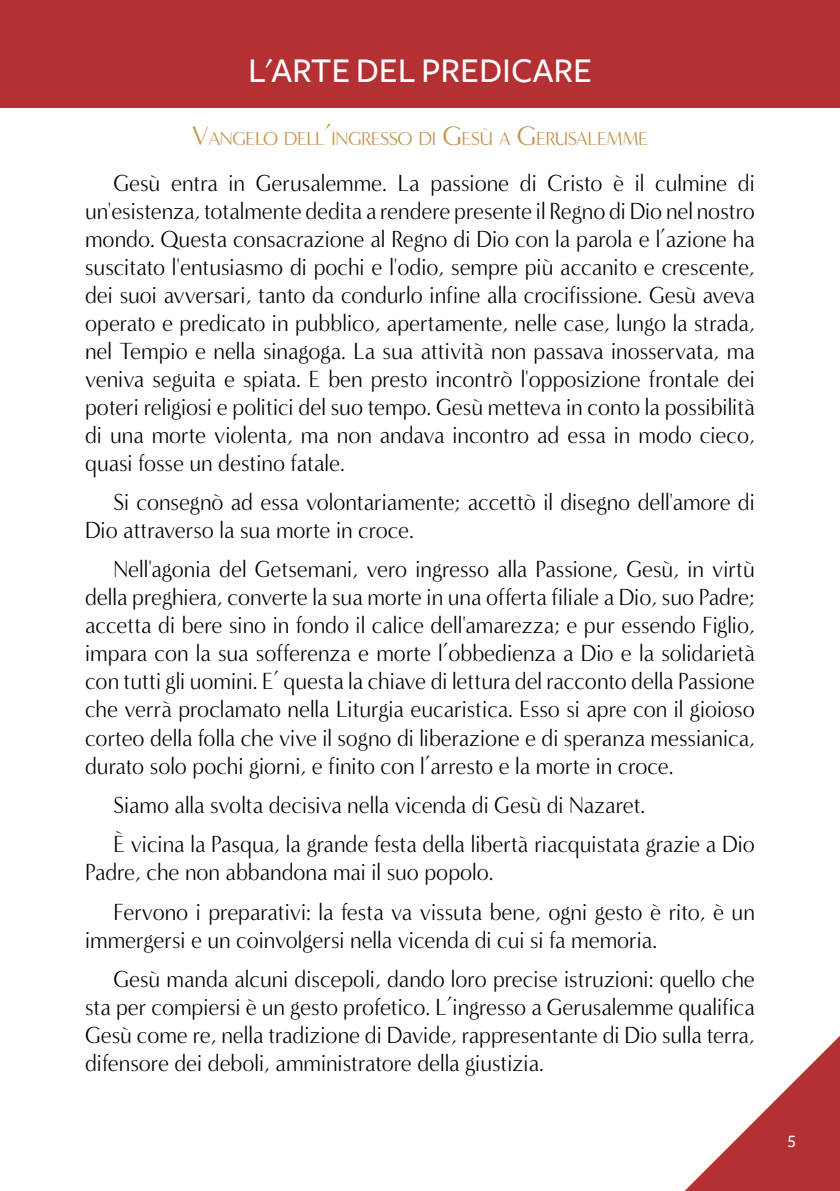
<style>
.page{position:relative;width:840px;height:1191px;background:#fff}
.page>*{position:absolute;margin:0;border:0;box-sizing:border-box;transform-origin:0 0}
.t1{font:36px "Freight Sans Medium SC";color:#fff}
.t2{font:24px/28px "Minerva Modern";color:#000;scale:.92 1}
.t3{font:19.4px "Minerva Modern";letter-spacing:-.03em;color:#c4954d}
.t4{font:18px "Freight Sans Medium SC";color:#fff;scale:.95 1}
.s1{font-size:27.6px}
</style>
<div class="page">
<svg style="left:684px;top:1037px;width:155px;height:154px"></svg>
<div style="left:0;top:0;width:839px;height:108px;background:#b43032"></div>
<h1 class="t1" style="left:248px;top:51px;width:345px">L'ARTE DEL PREDICARE</h1>
<p class="t3" style="left:192px;top:128px;width:457px"><span class="s1">V</span>ANGELO DELL<span class="s1">’</span>INGRESSO DI <span class="s1">G</span> ESÙ A <span class="s1">G</span> ERUSALEMME</p>
<p class="t2" style="left:85px;top:169px;width:729px;text-align:justify;text-indent:28px">Gesù entra in Gerusalemme. La passione di Cristo è il culmine di un'esistenza, totalmente dedita a rendere presente il Regno di Dio nel nostro mondo. Questa consacrazione al Regno di Dio con la parola e l’azione ha suscitato l'entusiasmo di pochi e l'odio, sempre più accanito e crescente, dei suoi avversari, tanto da condurlo infine alla crocifissione. Gesù aveva operato e predicato in pubblico, apertamente, nelle case, lungo la strada, nel Tempio e nella sinagoga. La sua attività non passava inosservata, ma veniva seguita e spiata. E ben presto incontrò l'opposizione frontale dei poteri religiosi e politici del suo tempo. Gesù metteva in conto la possibilità di una morte violenta, ma non andava incontro ad essa in modo cieco, quasi fosse un destino fatale.</p>
<p class="t2" style="left:85px;top:488px;width:729px;text-indent:28px">Si consegnò ad essa volontariamente; accettò il disegno dell'amore di<br>Dio attraverso la sua morte in croce.</p>
<p class="t2" style="left:85px;top:555px;width:729px;text-align:justify;text-indent:28px">Nell'agonia del Getsemani, vero ingresso alla Passione, Gesù, in virtù della preghiera, converte la sua morte in una offerta filiale a Dio, suo Padre; accetta di bere sino in fondo il calice dell'amarezza; e pur essendo Figlio, impara con la sua sofferenza e morte l’obbedienza a Dio e la solidarietà con tutti gli uomini. E’ questa la chiave di lettura del racconto della Passione che verrà proclamato nella Liturgia eucaristica. Esso si apre con il gioioso corteo della folla che vive il sogno di liberazione e di speranza messianica, durato solo pochi giorni, e finito con l’arresto e la morte in croce.</p>
<p class="t2" style="left:113px;top:785px;width:698px;line-height:39.4px">Siamo alla svolta decisiva nella vicenda di Gesù di Nazaret.<br>È vicina la Pasqua, la grande festa della libertà riacquistata grazie a Dio</p>
<p class="t2" style="left:113px;top:852px;width:698px;line-height:39.4px;text-indent:-28px">Padre, che non abbandona mai il suo popolo.<br>Fervono i preparativi: la festa va vissuta bene, ogni gesto è rito, è un</p>
<p class="t2" style="left:113px;top:920px;width:698px;line-height:39.4px;text-indent:-28px">immergersi e un coinvolgersi nella vicenda di cui si fa memoria.<br>Gesù manda alcuni discepoli, dando loro precise istruzioni: quello che</p>
<p class="t2" style="left:85px;top:993px;width:729px;text-align:justify">sta per compiersi è un gesto profetico. L’ingresso a Gerusalemme qualifica Gesù come re, nella tradizione di Davide, rappresentante di Dio sulla terra, difensore dei deboli, amministratore della giustizia.</p>
<p class="t4" style="left:787px;top:1131px;width:10px">5</p>
</div>
